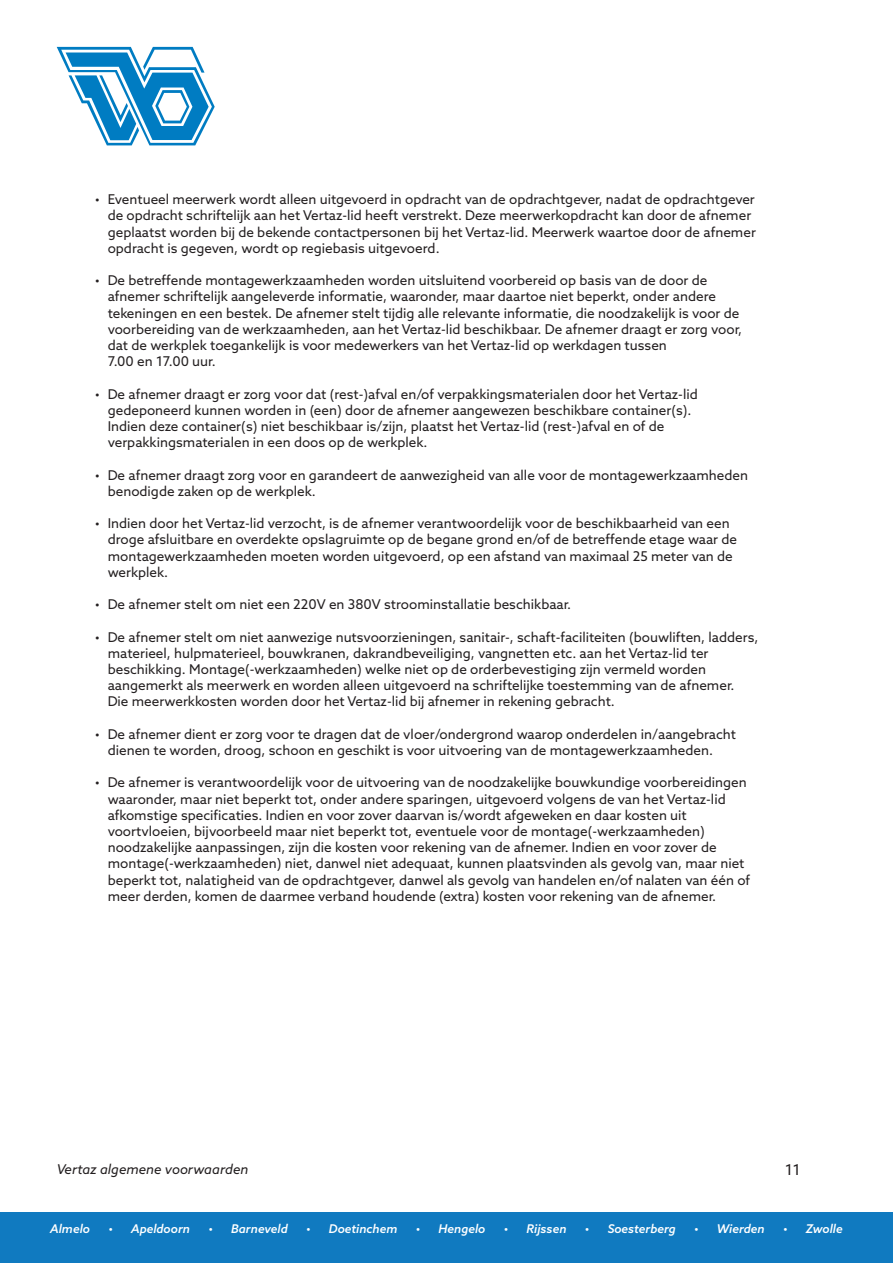
<style>
.page{position:relative;width:893px;height:1263px;background:#fff}
.page>*{position:absolute;margin:0;border:0;box-sizing:border-box;transform-origin:0 0}
.t1{font:15px "Azo Sans";color:#231f20}
.t2{font:13.5px "Azo Sans";color:#231f20}
.t3{font:italic 13.5px "Azo Sans";color:#231f20}
.t4{font:italic 500 12px "Azo Sans";color:#fff}
</style>
<div class="page">
<svg style="left:57px;top:47px;width:158px;height:98px"></svg>
<div style="left:0;top:1213px;width:893px;height:50px;background:#107ac0"></div>
<p class="t2" style="left:95px;top:190px;width:661px">• Eventueel meerwerk wordt alleen uitgevoerd in opdracht van de opdrachtgever, nadat de opdrachtgever</p>
<p class="t2" style="left:108px;top:207px;width:645px">de opdracht schriftelijk aan het Vertaz-lid heeft verstrekt. Deze meerwerkopdracht kan door de afnemer</p>
<p class="t2" style="left:108px;top:223px;width:650px">geplaatst worden bij de bekende contactpersonen bij het Vertaz-lid. Meerwerk waartoe door de afnemer</p>
<p class="t2" style="left:108px;top:239px;width:333px">opdracht is gegeven, wordt op regiebasis uitgevoerd.</p>
<p class="t2" style="left:95px;top:271px;width:614px">• De betreffende montagewerkzaamheden worden uitsluitend voorbereid op basis van de door de</p>
<p class="t2" style="left:108px;top:288px;width:610px">afnemer schriftelijk aangeleverde informatie, waaronder, maar daartoe niet beperkt, onder andere</p>
<p class="t2" style="left:108px;top:304px;width:633px">tekeningen en een bestek. De afnemer stelt tijdig alle relevante informatie, die noodzakelijk is voor de</p>
<p class="t2" style="left:108px;top:320px;width:636px">voorbereiding van de werkzaamheden, aan het Vertaz-lid beschikbaar. De afnemer draagt er zorg voor,</p>
<p class="t2" style="left:108px;top:336px;width:561px">dat de werkplek toegankelijk is voor medewerkers van het Vertaz-lid op werkdagen tussen</p>
<p class="t2" style="left:108px;top:352px;width:109px">7.00 en 17.00 uur.</p>
<p class="t2" style="left:95px;top:385px;width:604px">• De afnemer draagt er zorg voor dat (rest-)afval en/of verpakkingsmaterialen door het Vertaz-lid</p>
<p class="t2" style="left:108px;top:401px;width:585px">gedeponeerd kunnen worden in (een) door de afnemer aangewezen beschikbare container(s).</p>
<p class="t2" style="left:108px;top:417px;width:558px">Indien deze container(s) niet beschikbaar is/zijn, plaatst het Vertaz-lid (rest-)afval en of de</p>
<p class="t2" style="left:108px;top:433px;width:321px">verpakkingsmaterialen in een doos op de werkplek.</p>
<p class="t2" style="left:95px;top:466px;width:655px">• De afnemer draagt zorg voor en garandeert de aanwezigheid van alle voor de montagewerkzaamheden</p>
<p class="t2" style="left:108px;top:482px;width:210px">benodigde zaken op de werkplek.</p>
<p class="t2" style="left:95px;top:514px;width:636px">• Indien door het Vertaz-lid verzocht, is de afnemer verantwoordelijk voor de beschikbaarheid van een</p>
<p class="t2" style="left:108px;top:531px;width:631px">droge afsluitbare en overdekte opslagruimte op de begane grond en/of de betreffende etage waar de</p>
<p class="t2" style="left:108px;top:547px;width:627px">montagewerkzaamheden moeten worden uitgevoerd, op een afstand van maximaal 25 meter van de</p>
<p class="t2" style="left:108px;top:563px;width:62px">werkplek.</p>
<p class="t2" style="left:95px;top:595px;width:478px">• De afnemer stelt om niet een 220V en 380V stroominstallatie beschikbaar.</p>
<p class="t2" style="left:95px;top:628px;width:665px">• De afnemer stelt om niet aanwezige nutsvoorzieningen, sanitair-, schaft-faciliteiten (bouwliften, ladders,</p>
<p class="t2" style="left:108px;top:644px;width:602px">materieel, hulpmaterieel, bouwkranen, dakrandbeveiliging, vangnetten etc. aan het Vertaz-lid ter</p>
<p class="t2" style="left:108px;top:660px;width:600px">beschikking. Montage(-werkzaamheden) welke niet op de orderbevestiging zijn vermeld worden</p>
<p class="t2" style="left:108px;top:676px;width:628px">aangemerkt als meerwerk en worden alleen uitgevoerd na schriftelijke toestemming van de afnemer.</p>
<p class="t2" style="left:108px;top:693px;width:509px">Die meerwerkkosten worden door het Vertaz-lid bij afnemer in rekening gebracht.</p>
<p class="t2" style="left:95px;top:725px;width:643px">• De afnemer dient er zorg voor te dragen dat de vloer/ondergrond waarop onderdelen in/aangebracht</p>
<p class="t2" style="left:108px;top:741px;width:607px">dienen te worden, droog, schoon en geschikt is voor uitvoering van de montagewerkzaamheden.</p>
<p class="t2" style="left:95px;top:774px;width:653px">• De afnemer is verantwoordelijk voor de uitvoering van de noodzakelijke bouwkundige voorbereidingen</p>
<p class="t2" style="left:108px;top:790px;width:619px">waaronder, maar niet beperkt tot, onder andere sparingen, uitgevoerd volgens de van het Vertaz-lid</p>
<p class="t2" style="left:108px;top:806px;width:581px">afkomstige specificaties. Indien en voor zover daarvan is/wordt afgeweken en daar kosten uit</p>
<p class="t2" style="left:108px;top:822px;width:599px">voortvloeien, bijvoorbeeld maar niet beperkt tot, eventuele voor de montage(-werkzaamheden)</p>
<p class="t2" style="left:108px;top:838px;width:611px">noodzakelijke aanpassingen, zijn die kosten voor rekening van de afnemer. Indien en voor zover de</p>
<p class="t2" style="left:108px;top:855px;width:638px">montage(-werkzaamheden) niet, danwel niet adequaat, kunnen plaatsvinden als gevolg van, maar niet</p>
<p class="t2" style="left:108px;top:871px;width:644px">beperkt tot, nalatigheid van de opdrachtgever, danwel als gevolg van handelen en/of nalaten van één of</p>
<p class="t2" style="left:108px;top:887px;width:610px">meer derden, komen de daarmee verband houdende (extra) kosten voor rekening van de afnemer.</p>
<p class="t3" style="left:57px;top:1161px;width:193px">Vertaz algemene voorwaarden</p>
<p class="t1" style="left:785px;top:1160px;width:17px">11</p>
<p class="t4" style="left:50px;top:1221px;width:41px">Almelo</p>
<p class="t4" style="left:108px;top:1221px;width:83px">• Apeldoorn</p>
<p class="t4" style="left:208px;top:1221px;width:81px">• Barneveld</p>
<p class="t4" style="left:306px;top:1221px;width:93px">• Doetinchem</p>
<p class="t4" style="left:416px;top:1221px;width:71px">• Hengelo</p>
<p class="t4" style="left:504px;top:1221px;width:64px">• Rijssen</p>
<p class="t4" style="left:585px;top:1221px;width:93px">• Soesterberg</p>
<p class="t4" style="left:694px;top:1221px;width:72px">• Wierden</p>
<p class="t4" style="left:783px;top:1221px;width:61px">• Zwolle</p>
</div>
